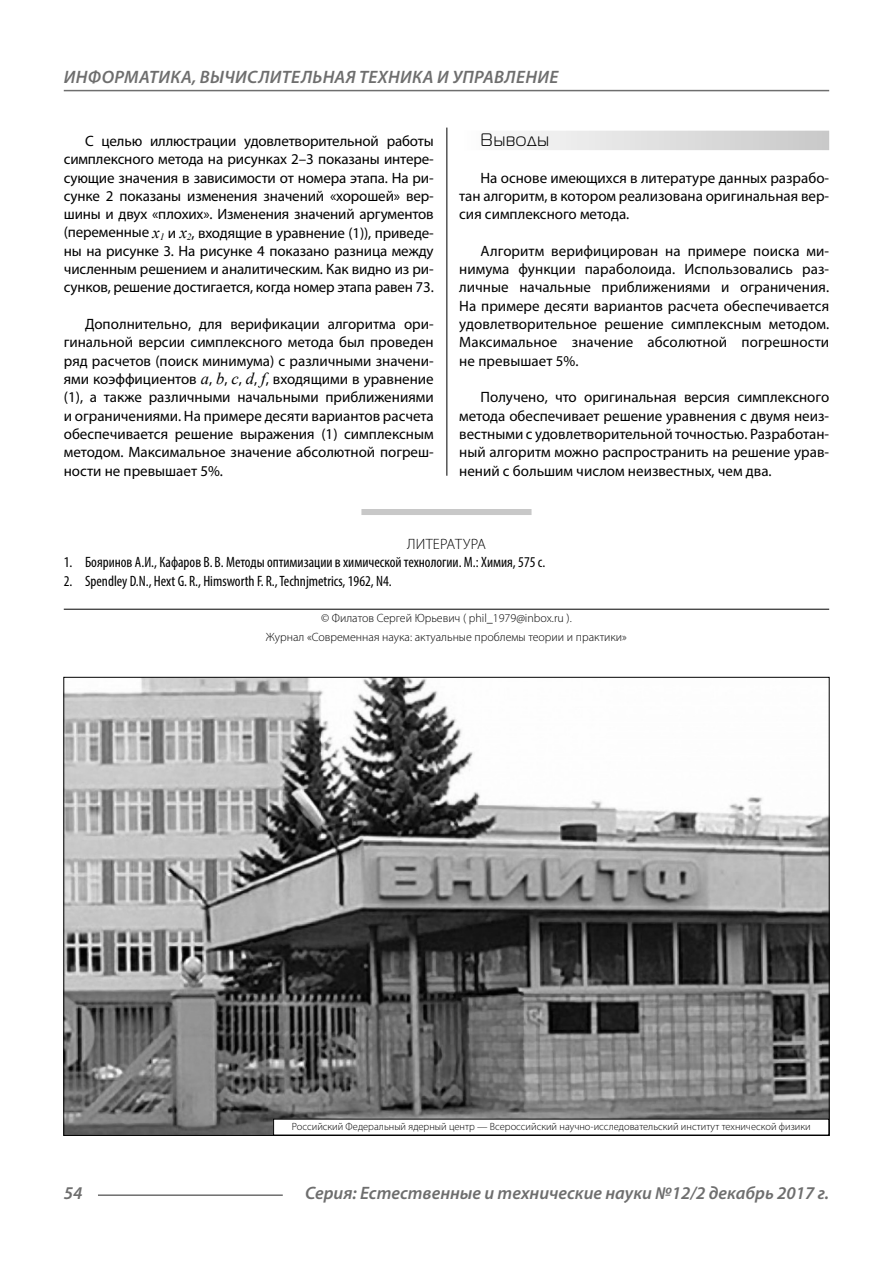
<style>
.page{position:relative;width:893px;height:1263px;background:#fff}
.page>*{position:absolute;margin:0;border:0;box-sizing:border-box;transform-origin:0 0}
.t1{font:italic 600 18px "Myriad Pro";letter-spacing:.005em;color:#6e6e6e}
.t2{font:18px "Magistral C";letter-spacing:.05em;color:#000}
.t3{font:15px/18.3px "Myriad Pro";color:#000;text-align:justify}
.t4{font:condensed 15px "Myriad Pro";color:#000}
.t5{font:300 15px "Myriad Pro";letter-spacing:.02em;color:#000}
.t6{font:300 12px/18.3px "Myriad Pro";color:#000;text-align:center}
.t7{font:300 10.5px "Myriad Pro";color:#000}
.s1{font-family:"Times New Roman";font-style:italic;font-size:16.5px}
</style>
<div class="page">
<hr style="left:98px;top:1194px;width:185px;height:2px;background:#6e6e6e">
<hr style="left:64px;top:90px;width:765px;height:1px;background:#6e6e6e">
<div style="left:459px;top:131px;width:370px;height:19px;background:linear-gradient(to right,#fdfdfd,#c8c8c8)"></div>
<div style="left:361px;top:509px;width:170px;height:6px;background:#c8c8c8"></div>
<hr style="left:64px;top:609px;width:765px;height:1px;background:#000">
<img style="left:65px;top:679px;width:763px;height:455px">
<div style="left:274px;top:1119px;width:555px;height:16px;background:#fff"></div>
<hr style="left:446px;top:128px;width:1px;height:348px;background:#000">
<p class="t1" style="left:64px;top:66px;width:496px">ИНФОРМАТИКА, ВЫЧИСЛИТЕЛЬНАЯ ТЕХНИКА И УПРАВЛЕНИЕ</p>
<p class="t3" style="left:64px;top:131px;width:371px;text-indent:21px">С целью иллюстрации удовлетворительной работы симплексного метода на рисунках 2–3 показаны интере&shy;сующие значения в зависимости от номера этапа. На ри&shy;сунке 2 показаны изменения значений «хорошей» вер&shy;шины и двух «плохих». Изменения значений аргументов (переменные <span class="s1">x</span><sub>1</sub> и <span class="s1">x</span><sub>2</sub>, входящие в уравнение (1)), приведе&shy;ны на рисунке 3. На рисунке 4 показано разница между численным решением и аналитическим. Как видно из ри&shy;сунков, решение достигается, когда номер этапа равен 73.</p>
<p class="t3" style="left:64px;top:315px;width:371px;text-indent:21px">Дополнительно, для верификации алгоритма ори&shy;гинальной версии симплексного метода был проведен ряд расчетов (поиск минимума) с различными значени&shy;ями коэффициентов <span class="s1">a</span>, <span class="s1">b</span>, <span class="s1">c</span>, <span class="s1">d</span>, <span class="s1">f</span>, входящими в уравнение (1), а также различными начальными приближениями и ограничениями. На примере десяти вариантов расчета обеспечивается решение выражения (1) симплексным методом. Максимальное значение абсолютной погреш&shy;ности не превышает 5%.</p>
<p class="t2" style="left:480px;top:130px;width:70px">Выводы</p>
<p class="t3" style="left:459px;top:168px;width:371px;text-indent:21px">На основе имеющихся в литературе данных разрабо&shy;тан алгоритм, в котором реализована оригинальная вер&shy;сия симплексного метода.</p>
<p class="t3" style="left:459px;top:241px;width:371px;text-indent:21px">Алгоритм верифицирован на примере поиска ми&shy;нимума функции параболоида. Использовались раз&shy;личные начальные приближениями и ограничения.<br>На примере десяти вариантов расчета обеспечивается удовлетворительное решение симплексным методом.<br>Максимальное значение абсолютной погрешности не превышает 5%.</p>
<p class="t3" style="left:459px;top:388px;width:371px;text-indent:21px">Получено, что оригинальная версия симплексного метода обеспечивает решение уравнения с двумя неиз&shy;вестными с удовлетворительной точностью. Разработан&shy;ный алгоритм можно распространить на решение урав&shy;нений с большим числом неизвестных, чем два.</p>
<p class="t5" style="left:407px;top:535px;width:80px">ЛИТЕРАТУРА</p>
<p class="t4" style="left:64px;top:553px;width:483px">1. Бояринов А.И., Кафаров В. В. Методы оптимизации в химической технологии. М.: Химия, 575 с.</p>
<p class="t4" style="left:64px;top:572px;width:330px">2. Spendley D.N., Hext G. R., Himsworth F. R., Technjmetrics, 1962, N4.</p>
<p class="t6" style="left:266px;top:609px;width:363px">© Филатов Сергей Юрьевич ( phil_1979@inbox.ru ).<br>Журнал «Современная наука: актуальные проблемы теории и практики»</p>
<p class="t7" style="left:292px;top:1120px;width:520px">Российский Федеральный ядерный центр — Всероссийский научно-исследовательский институт технической физики</p>
<p class="t1" style="left:64px;top:1182px;width:20px">54</p>
<p class="t1" style="left:305px;top:1182px;width:526px">Серия: Естественные и технические науки №12/2 декабрь 2017 г.</p>
</div>
